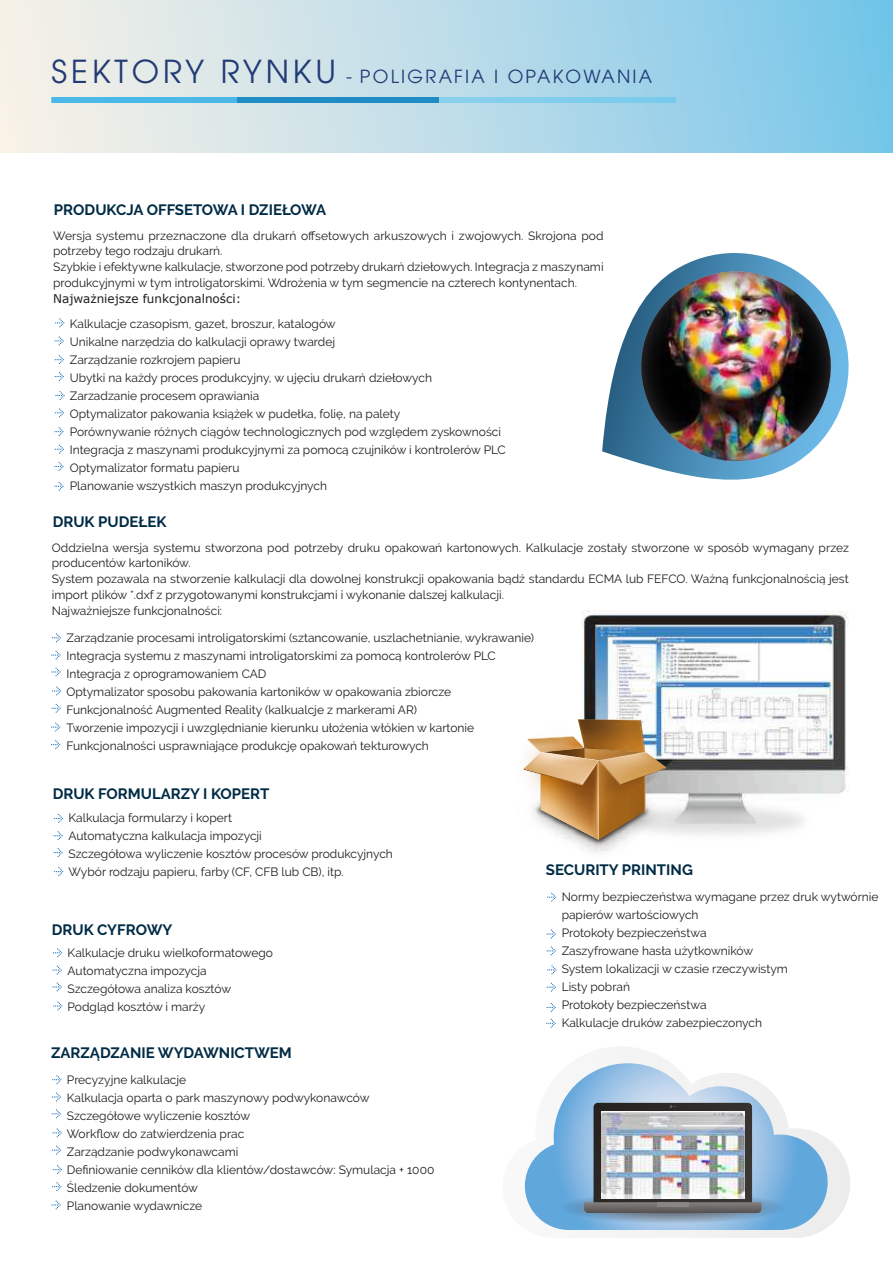
<style>
.page{position:relative;width:893px;height:1263px;background:#fff}
.page>*{position:absolute;margin:0;border:0;box-sizing:border-box;transform-origin:0 0}
.t1{font:18px "ITC Avant Garde Pro";letter-spacing:.125em;color:#223a76}
.t2{font:700 15px "Raleway";color:#002b45}
.t3{font:12px/18px "Raleway";color:#1d1d1b}
.t4{font:12px "Verdana";color:#1d1d1b}
.s1{font-size:31.5px}
</style>
<div class="page">
<svg style="left:602px;top:253px;width:247px;height:227px"></svg>
<img style="left:631px;top:261px;width:210px;height:210px">
<div style="left:0;top:0;width:893px;height:153px;background:linear-gradient(to right,#fdf2e8,#78c6e9)"></div>
<svg style="left:55px;top:318px;width:9px;height:9px"></svg>
<svg style="left:55px;top:355px;width:9px;height:9px"></svg>
<svg style="left:55px;top:372px;width:9px;height:9px"></svg>
<svg style="left:55px;top:391px;width:10px;height:9px"></svg>
<svg style="left:55px;top:408px;width:9px;height:9px"></svg>
<svg style="left:54px;top:427px;width:10px;height:9px"></svg>
<svg style="left:55px;top:445px;width:9px;height:9px"></svg>
<svg style="left:54px;top:462px;width:10px;height:9px"></svg>
<svg style="left:54px;top:336px;width:10px;height:9px"></svg>
<svg style="left:54px;top:482px;width:10px;height:9px"></svg>
<svg style="left:52px;top:633px;width:9px;height:9px"></svg>
<svg style="left:51px;top:651px;width:10px;height:8px"></svg>
<svg style="left:51px;top:667px;width:10px;height:9px"></svg>
<svg style="left:52px;top:686px;width:9px;height:9px"></svg>
<svg style="left:51px;top:704px;width:10px;height:9px"></svg>
<svg style="left:51px;top:722px;width:9px;height:9px"></svg>
<svg style="left:51px;top:740px;width:9px;height:9px"></svg>
<svg style="left:54px;top:814px;width:9px;height:9px"></svg>
<svg style="left:53px;top:831px;width:10px;height:9px"></svg>
<svg style="left:53px;top:848px;width:10px;height:9px"></svg>
<svg style="left:54px;top:867px;width:9px;height:9px"></svg>
<svg style="left:53px;top:948px;width:9px;height:9px"></svg>
<svg style="left:53px;top:966px;width:9px;height:8px"></svg>
<svg style="left:52px;top:982px;width:10px;height:9px"></svg>
<svg style="left:53px;top:1001px;width:9px;height:9px"></svg>
<svg style="left:547px;top:929px;width:9px;height:9px"></svg>
<svg style="left:546px;top:946px;width:10px;height:9px"></svg>
<svg style="left:547px;top:965px;width:9px;height:9px"></svg>
<svg style="left:547px;top:983px;width:9px;height:9px"></svg>
<svg style="left:546px;top:1003px;width:10px;height:9px"></svg>
<svg style="left:546px;top:1019px;width:10px;height:9px"></svg>
<div style="left:52px;top:97px;width:624px;height:6px;background:#81cdec"></div>
<div style="left:52px;top:97px;width:387px;height:6px;background:#208cc5"></div>
<div style="left:51px;top:97px;width:186px;height:6px;background:#4ab9e8"></div>
<svg style="left:52px;top:1075px;width:9px;height:9px"></svg>
<svg style="left:52px;top:1092px;width:9px;height:9px"></svg>
<svg style="left:52px;top:1109px;width:9px;height:9px"></svg>
<svg style="left:52px;top:1128px;width:10px;height:9px"></svg>
<svg style="left:52px;top:1146px;width:9px;height:8px"></svg>
<svg style="left:53px;top:1165px;width:9px;height:9px"></svg>
<svg style="left:52px;top:1182px;width:9px;height:9px"></svg>
<svg style="left:51px;top:1200px;width:10px;height:9px"></svg>
<svg style="left:524px;top:1047px;width:326px;height:191px"></svg>
<svg style="left:525px;top:1063px;width:303px;height:167px"></svg>
<svg style="left:556px;top:1186px;width:233px;height:42px"></svg>
<img style="left:584px;top:1103px;width:177px;height:110px">
<hr style="left:657px;top:1202px;width:32px;height:4px;background:#898584">
<img style="left:581px;top:611px;width:267px;height:188px">
<img style="left:705px;top:799px;width:98px;height:36px">
<img style="left:547px;top:742px;width:158px;height:158px">
<img style="left:547px;top:850px;width:153px;height:46px">
<img style="left:547px;top:698px;width:153px;height:152px">
<img style="left:523px;top:699px;width:131px;height:147px">
<svg style="left:524px;top:719px;width:142px;height:121px"></svg>
<h1 class="t1" style="left:52px;top:65px;width:602px"><span class="s1">SEKTORY RYNKU</span> - POLIGRAFIA I OPAKOWANIA</h1>
<p class="t2" style="left:54px;top:201px;width:274px">PRODUKCJA OFFSETOWA I DZIEŁOWA</p>
<p class="t3" style="left:53px;top:227px;width:552px;line-height:15.9px">Wersja systemu przeznaczone dla drukarń offsetowych arkuszowych i zwojowych. Skrojona pod potrzeby tego rodzaju drukarń.<br>Szybkie i efektywne kalkulacje, stworzone pod potrzeby drukarń dziełowych. Integracja z maszynami produkcyjnymi w tym introligatorskimi. Wdrożenia w tym segmencie na czterech kontynentach.</p>
<p class="t4" style="left:53px;top:290px;width:189px">Najważniejsze funkcjonalności:</p>
<p class="t3" style="left:70px;top:315px;width:438px">Kalkulacje czasopism, gazet, broszur, katalogów<br>Unikalne narzędzia do kalkulacji oprawy twardej<br>Zarządzanie rozkrojem papieru<br>Ubytki na każdy proces produkcyjny, w ujęciu drukarń dziełowych<br>Zarzadzanie procesem oprawiania<br>Optymalizator pakowania książek w pudełka, folię, na palety<br>Porównywanie różnych ciągów technologicznych pod względem zyskowności Integracja z maszynami produkcyjnymi za pomocą czujników i kontrolerów PLC Optymalizator formatu papieru<br>Planowanie wszystkich maszyn produkcyjnych</p>
<p class="t2" style="left:53px;top:513px;width:115px">DRUK PUDEŁEK</p>
<p class="t3" style="left:52px;top:539px;width:799px;line-height:15.9px">Oddzielna wersja systemu stworzona pod potrzeby druku opakowań kartonowych. Kalkulacje zostały stworzone w sposób wymagany przez producentów kartoników.<br>System pozawala na stworzenie kalkulacji dla dowolnej konstrukcji opakowania bądź standardu ECMA lub FEFCO. Ważną funkcjonalnością jest import plików *.dxf z przygotowanymi konstrukcjami i wykonanie dalszej kalkulacji.<br>Najważniejsze funkcjonalności:</p>
<p class="t3" style="left:66px;top:628px;width:469px">Zarządzanie procesami introligatorskimi (sztancowanie, uszlachetnianie, wykrawanie)<br>Integracja systemu z maszynami introligatorskimi za pomocą kontrolerów PLC Integracja z oprogramowaniem CAD<br>Optymalizator sposobu pakowania kartoników w opakowania zbiorcze Funkcjonalność Augmented Reality (kalkualcje z markerami AR)<br>Tworzenie impozycji i uwzględnianie kierunku ułożenia włókien w kartonie Funkcjonalności usprawniające produkcję opakowań tekturowych</p>
<p class="t2" style="left:53px;top:785px;width:218px">DRUK FORMULARZY I KOPERT</p>
<p class="t3" style="left:69px;top:809px;width:326px">Kalkulacja formularzy i kopert<br>Automatyczna kalkulacja impozycji<br>Szczegółowa wyliczenie kosztów procesów produkcyjnych Wybór rodzaju papieru, farby (CF, CFB lub CB), itp.</p>
<p class="t2" style="left:546px;top:861px;width:149px">SECURITY PRINTING</p>
<p class="t3" style="left:562px;top:888px;width:318px">Normy bezpieczeństwa wymagane przez druk wytwórnie papierów wartościowych<br>Protokoły bezpieczeństwa<br>Zaszyfrowane hasła użytkowników<br>System lokalizacji w czasie rzeczywistym<br>Listy pobrań<br>Protokoły bezpieczeństwa<br>Kalkulacje druków zabezpieczonych</p>
<p class="t2" style="left:52px;top:921px;width:122px">DRUK CYFROWY</p>
<p class="t3" style="left:68px;top:943px;width:207px">Kalkulacje druku wielkoformatowego<br>Automatyczna impozycja<br>Szczegółowa analiza kosztów<br>Podgląd kosztów i marży</p>
<p class="t2" style="left:51px;top:1044px;width:242px">ZARZĄDZANIE WYDAWNICTWEM</p>
<p class="t3" style="left:67px;top:1070px;width:369px">Precyzyjne kalkulacje<br>Kalkulacja oparta o park maszynowy podwykonawców Szczegółowe wyliczenie kosztów<br>Workflow do zatwierdzenia prac<br>Zarządzanie podwykonawcami<br>Definiowanie cenników dla klientów/dostawców: Symulacja + 1000<br>Śledzenie dokumentów<br>Planowanie wydawnicze</p>
</div>
